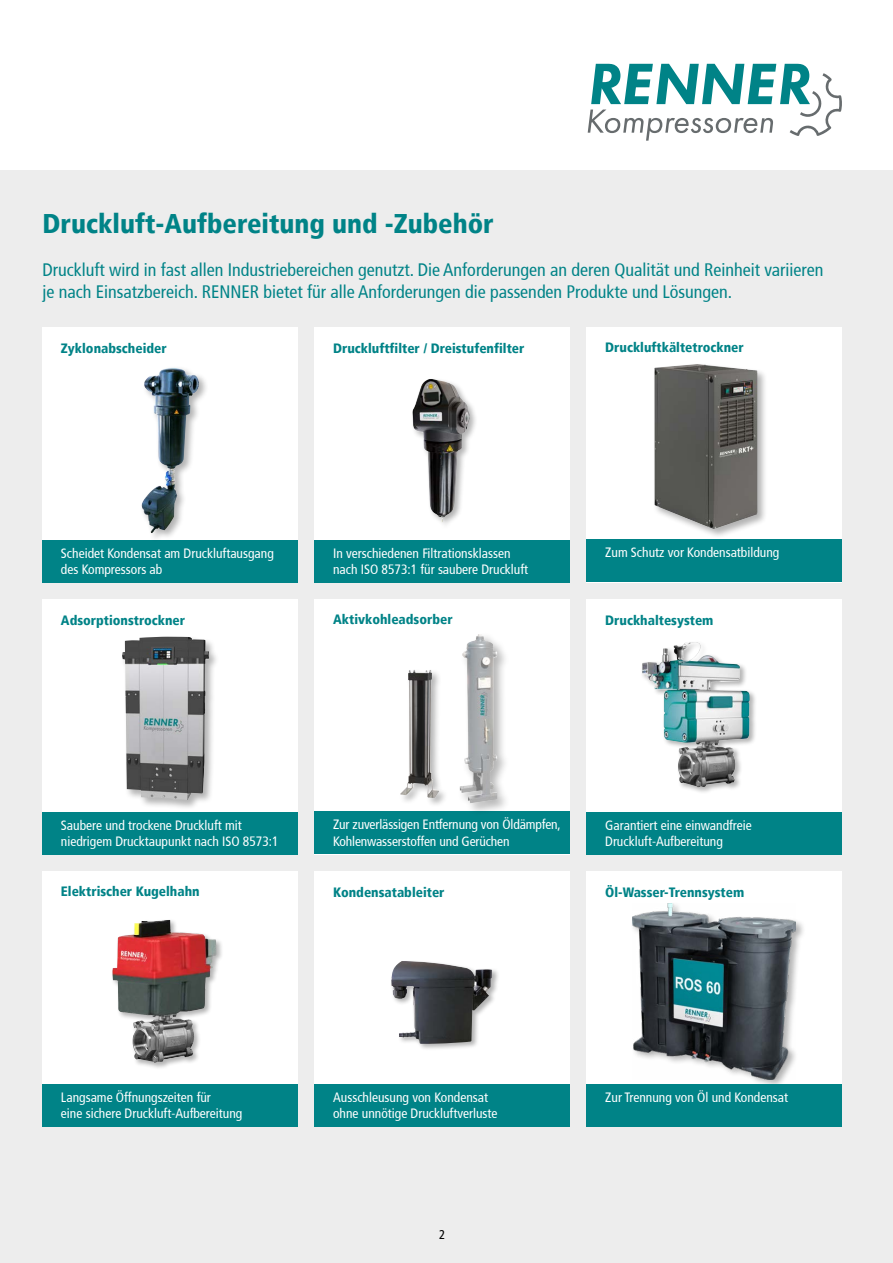
<style>
.page{position:relative;width:893px;height:1263px;background:#fff}
.page>*{position:absolute;margin:0;border:0;box-sizing:border-box;transform-origin:0 0}
.t1{font:900 condensed 27px "Frutiger";color:#008387}
.t2{font:condensed 18px/21.6px "Frutiger";color:#008387}
.t3{font:condensed 13.5px/16.2px "Frutiger";color:#fff}
.t4{font:900 condensed 13.5px "Frutiger";color:#008387}
.t5{font:condensed 12.75px "Frutiger";color:#000}
</style>
<div class="page">
<div style="left:0;top:170px;width:893px;height:1093px;background:#ededed"></div>
<div style="left:315px;top:327px;width:255px;height:256px;background:#fff"></div>
<div style="left:410px;top:377px;width:68px;height:154px;background:#000;opacity:.3"></div>
<img style="left:412px;top:379px;width:58px;height:143px">
<div style="left:315px;top:540px;width:255px;height:43px;background:#008387"></div>
<div style="left:587px;top:327px;width:255px;height:256px;background:#fff"></div>
<div style="left:587px;top:539px;width:255px;height:43px;background:#008387"></div>
<div style="left:653px;top:362px;width:115px;height:177px;background:#000;opacity:.3"></div>
<img style="left:654px;top:364px;width:103px;height:165px">
<div style="left:587px;top:600px;width:255px;height:255px;background:#fff"></div>
<div style="left:641px;top:640px;width:116px;height:153px;background:#000;opacity:.3"></div>
<img style="left:642px;top:642px;width:60px;height:112px">
<div style="left:587px;top:812px;width:255px;height:43px;background:#008387"></div>
<div style="left:43px;top:872px;width:255px;height:255px;background:#fff"></div>
<div style="left:111px;top:918px;width:113px;height:152px;background:#000;opacity:.3"></div>
<img style="left:112px;top:920px;width:104px;height:143px">
<div style="left:43px;top:1084px;width:255px;height:43px;background:#008387"></div>
<svg style="left:588px;top:64px;width:254px;height:77px"></svg>
<div style="left:315px;top:872px;width:255px;height:255px;background:#fff"></div>
<div style="left:315px;top:1084px;width:255px;height:43px;background:#008387"></div>
<div style="left:390px;top:960px;width:109px;height:91px;background:#000;opacity:.3"></div>
<img style="left:391px;top:961px;width:101px;height:83px">
<div style="left:315px;top:600px;width:255px;height:255px;background:#fff"></div>
<div style="left:315px;top:812px;width:255px;height:42px;background:#008387"></div>
<div style="left:399px;top:668px;width:50px;height:140px;background:#000;opacity:.3"></div>
<img style="left:400px;top:670px;width:39px;height:128px">
<div style="left:457px;top:632px;width:53px;height:184px;background:#000;opacity:.3"></div>
<img style="left:460px;top:634px;width:37px;height:169px">
<div style="left:43px;top:600px;width:255px;height:255px;background:#fff"></div>
<div style="left:43px;top:812px;width:255px;height:43px;background:#008387"></div>
<div style="left:120px;top:635px;width:99px;height:175px;background:#000;opacity:.3"></div>
<img style="left:122px;top:637px;width:87px;height:163px">
<div style="left:43px;top:327px;width:255px;height:256px;background:#fff"></div>
<div style="left:43px;top:540px;width:255px;height:43px;background:#008387"></div>
<div style="left:140px;top:366px;width:69px;height:177px;background:#000;opacity:.3"></div>
<img style="left:142px;top:368px;width:57px;height:165px">
<div style="left:587px;top:872px;width:255px;height:255px;background:#fff"></div>
<div style="left:630px;top:901px;width:176px;height:188px;background:#000;opacity:.3"></div>
<img style="left:632px;top:903px;width:163px;height:176px">
<div style="left:587px;top:1084px;width:255px;height:43px;background:#008387"></div>
<h1 class="t1" style="left:43px;top:207px;width:453px">Druckluft-Aufbereitung und -Zubehör</h1>
<h2 class="t2" style="left:43px;top:259px;width:782px">Druckluft wird in fast allen Industriebereichen genutzt. Die Anforderungen an deren Qualität und Reinheit variieren je nach Einsatzbereich. RENNER bietet für alle Anforderungen die passenden Produkte und Lösungen.</h2>
<p class="t4" style="left:61px;top:340px;width:107px">Zyklonabscheider</p>
<p class="t4" style="left:333px;top:340px;width:193px">Druckluftfilter / Dreistufenfilter</p>
<p class="t4" style="left:605px;top:339px;width:140px">Druckluftkältetrockner</p>
<p class="t3" style="left:61px;top:545px;width:214px">Scheidet Kondensat am Druckluftausgang des Kompressors ab</p>
<p class="t4" style="left:61px;top:612px;width:126px">Adsorptionstrockner</p>
<p class="t3" style="left:333px;top:545px;width:197px">In verschiedenen Filtrationsklassen nach ISO 8573:1 für saubere Druckluft</p>
<p class="t4" style="left:333px;top:611px;width:121px">Aktivkohleadsorber</p>
<p class="t3" style="left:605px;top:544px;width:176px">Zum Schutz vor Kondensatbildung</p>
<p class="t4" style="left:605px;top:612px;width:110px">Druckhaltesystem</p>
<p class="t3" style="left:61px;top:817px;width:219px">Saubere und trockene Druckluft mit niedrigem Drucktaupunkt nach ISO 8573:1</p>
<p class="t4" style="left:61px;top:883px;width:140px">Elektrischer Kugelhahn</p>
<p class="t3" style="left:333px;top:817px;width:229px">Zur zuverlässigen Entfernung von Öldämpfen,<br>Kohlenwasserstoffen und Gerüchen</p>
<p class="t4" style="left:333px;top:884px;width:113px">Kondensatableiter</p>
<p class="t3" style="left:605px;top:817px;width:148px">Garantiert eine einwandfreie<br>Druckluft-Aufbereitung</p>
<p class="t4" style="left:605px;top:884px;width:141px">Öl-Wasser-Trennsystem</p>
<p class="t3" style="left:61px;top:1089px;width:183px">Langsame Öffnungszeiten für<br>eine sichere Druckluft-Aufbereitung</p>
<p class="t3" style="left:333px;top:1089px;width:166px">Ausschleusung von Kondensat ohne unnötige Druckluftverluste</p>
<p class="t5" style="left:439px;top:1227px;width:8px">2</p>
<p class="t3" style="left:605px;top:1089px;width:184px">Zur Trennung von Öl und Kondensat</p>
</div>
